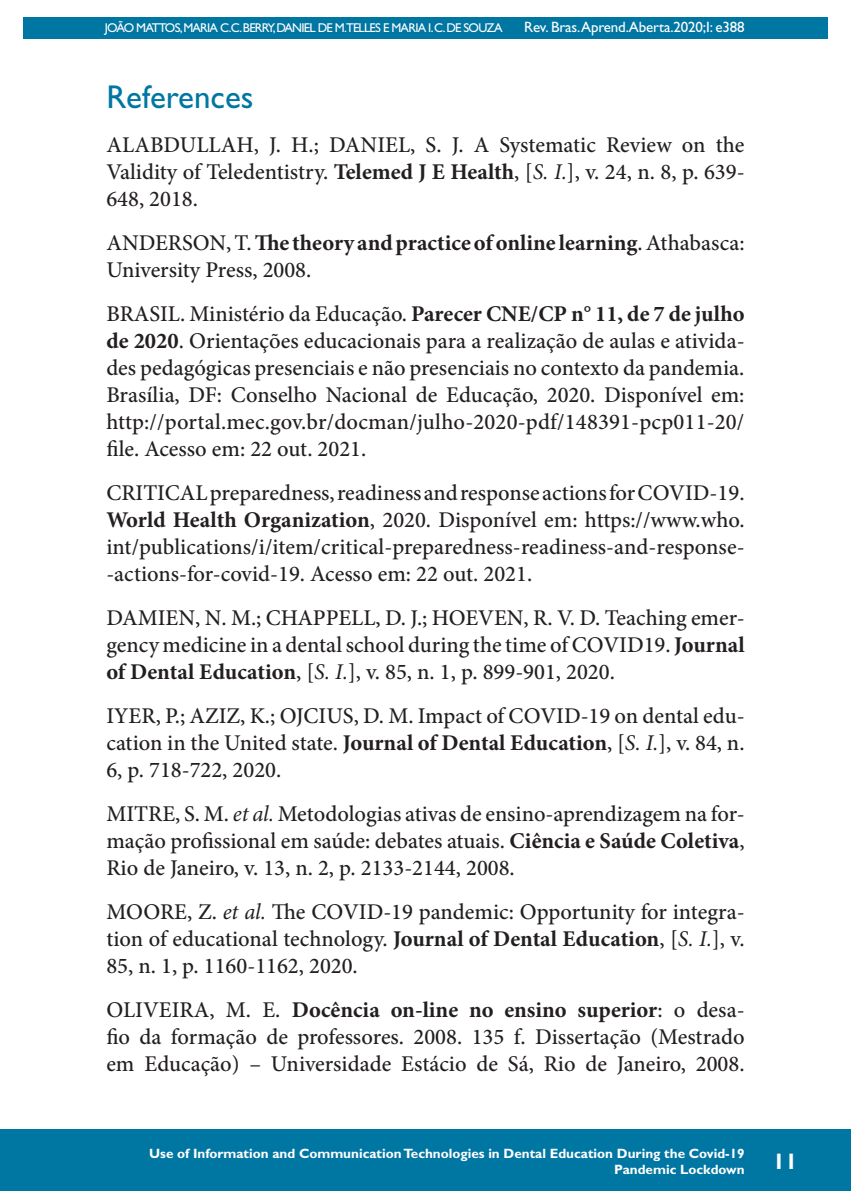
<style>
.page{position:relative;width:851px;height:1191px;background:#fff}
.page>*{position:absolute;margin:0;border:0;box-sizing:border-box;transform-origin:0 0}
.Titulo{font:33px "Gill Sans Std";color:#0076a3}
.Referências{font:500 22.5px/27px "Minion Pro";color:#231f20;text-align:justify}
.t1{font:700 22.5px "Gill Sans Std";color:#fff}
.t2{font:15px "Gill Sans Std";letter-spacing:-.01em;color:#fff}
.t3{font:700 13.5px/16.2px "Gill Sans Std";color:#fff;text-align:right}
.t4{font:12.75px "Gill Sans Std";letter-spacing:-.06em;color:#fff}
.s1{font-weight:700}
.s2{font-weight:400;font-style:italic}
</style>
<div class="page">
<hr style="left:104px;top:0;width:1px;height:467px;background:#0076a3">
<div style="left:23px;top:17px;width:804px;height:21px;background:#0076a3"></div>
<div style="left:0;top:1129px;width:850px;height:62px;background:#0076a3"></div>
<p class="t4" style="left:105px;top:20px;width:399px">JOÃO MATTOS,MARIA C.C.BERRY,DANIEL DE M.TELLES E MARIA I.C.DE SOUZA</p>
<p class="t2" style="left:524px;top:18px;width:222px">Rev. Bras.Aprend.Aberta.2020;I: e388</p>
<p class="Titulo" style="left:106px;top:77px;width:149px">References</p>
<p class="Referências" style="left:106px;top:131px;width:639px">ALABDULLAH, J. H.; DANIEL, S. J. A Systematic Review on the Validity of Teledentistry. <span class="s1">Telemed J E Health</span>, [<span class="s2">S. I.</span>], v. 24, n. 8, p. 639- 648, 2018.</p>
<p class="Referências" style="left:106px;top:229px;width:639px">ANDERSON, T. <span class="s1">The theory and practice of online learning</span>. Athabasca:<br>University Press, 2008.</p>
<p class="Referências" style="left:106px;top:300px;width:639px">BRASIL. Ministério da Educação. <span class="s1">Parecer CNE/CP n° 11, de 7 de julho de 2020</span>. Orientações educacionais para a realização de aulas e ativida&shy;des pedagógicas presenciais e não presenciais no contexto da pandemia.<br>Brasília, DF: Conselho Nacional de Educação, 2020. Disponível em: http://portal.mec.gov.br/docman/julho-2020-pdf/148391-pcp011-20/ file. Acesso em: 22 out. 2021.</p>
<p class="Referências" style="left:106px;top:479px;width:639px">CRITICAL preparedness, readiness and response actions for COVID-19.<br><span class="s1">World Health Organization</span>, 2020. Disponível em: https://www.who. int/publications/i/item/critical-preparedness-readiness-and-response--actions-for-covid-19. Acesso em: 22 out. 2021.</p>
<p class="Referências" style="left:106px;top:604px;width:639px">DAMIEN, N. M.; CHAPPELL, D. J.; HOEVEN, R. V. D. Teaching emer&shy;gency medicine in a dental school during the time of COVID19. <span class="s1">Journal of Dental Education</span>, [<span class="s2">S. I.</span>], v. 85, n. 1, p. 899-901, 2020.</p>
<p class="Referências" style="left:106px;top:702px;width:639px">IYER, P.; AZIZ, K.; OJCIUS, D. M. Impact of COVID-19 on dental edu&shy;cation in the United state. <span class="s1">Journal of Dental Education</span>, [<span class="s2">S. I.</span>], v. 84, n.<br>6, p. 718-722, 2020.</p>
<p class="Referências" style="left:106px;top:800px;width:639px">MITRE, S. M. <span class="s2">et al.</span> Metodologias ativas de ensino-aprendizagem na for&shy;mação profissional em saúde: debates atuais. <span class="s1">Ciência e Saúde Coletiva</span>, Rio de Janeiro, v. 13, n. 2, p. 2133-2144, 2008.</p>
<p class="Referências" style="left:106px;top:898px;width:639px">MOORE, Z. <span class="s2">et al.</span> The COVID‐19 pandemic: Opportunity for integra&shy;tion of educational technology. <span class="s1">Journal of Dental Education</span>, [<span class="s2">S. I.</span>], v.<br>85, n. 1, p. 1160-1162, 2020.</p>
<p class="Referências" style="left:106px;top:996px;width:639px">OLIVEIRA, M. E. <span class="s1">Docência on-line no ensino superior</span>: o desa&shy;fio da formação de professores. 2008. 135 f. Dissertação (Mestrado em Educação) – Universidade Estácio de Sá, Rio de Janeiro, 2008.</p>
<p class="t3" style="left:149px;top:1145px;width:597px">Use of Information and Communication Technologies in Dental Education During the Covid-19<br>Pandemic Lockdown</p>
<p class="t1" style="left:772px;top:1148px;width:26px">11</p>
</div>
